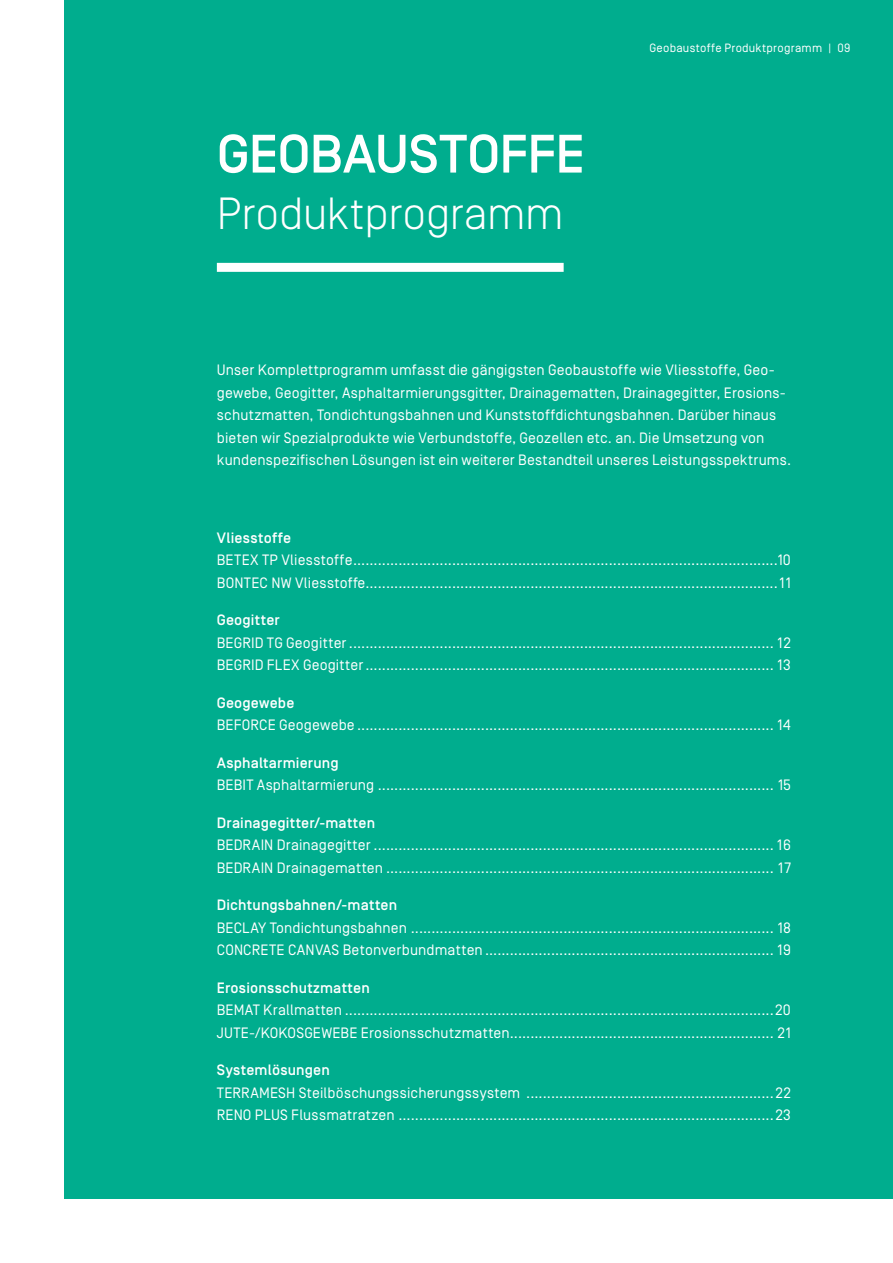
<style>
.page{position:relative;width:893px;height:1263px;background:#fff}
.page>*{position:absolute;margin:0;border:0;box-sizing:border-box;transform-origin:0 0}
.H1_-_36pt{font:500 54px "Simplon Norm";letter-spacing:-.015em;color:#fff}
.H2_-_30pt_mit_Absatzlinie{font:300 45px "Simplon Norm";letter-spacing:-.005em;color:#fff}
.Fließtext_Weiss{font:15px/22.5px "Simplon Norm";letter-spacing:.01em;color:#fff}
.Seitenzahl{font:12px "Simplon Norm";letter-spacing:.02em;color:#fff}
.s1{font-weight:500}
</style>
<div class="page">
<div style="left:64px;top:0;width:829px;height:1199px;background:#00ad8e"></div>
<div style="left:217px;top:263px;width:347px;height:9px;background:#fff"></div>
<p class="H1_-_36pt" style="left:217px;top:125px;width:369px">GEOBAUSTOFFE</p>
<p class="H2_-_30pt_mit_Absatzlinie" style="left:217px;top:189px;width:348px">Produktprogramm</p>
<p class="Seitenzahl" style="left:650px;top:42px;width:202px">Geobaustoffe Produktprogramm | 09</p>
<p class="Fließtext_Weiss" style="left:217px;top:359px;width:576px">Unser Komplettprogramm umfasst die gängigsten Geobaustoffe wie Vliesstoffe, Geo&shy;gewebe, Geogitter, Asphaltarmierungsgitter, Drainagematten, Drainagegitter, Erosions&shy;schutzmatten, Tondichtungsbahnen und Kunststoffdichtungsbahnen. Darüber hinaus bieten wir Spezialprodukte wie Verbundstoffe, Geozellen etc. an. Die Umsetzung von kundenspezifischen Lösungen ist ein weiterer Bestandteil unseres Leistungsspektrums.</p>
<p class="Fließtext_Weiss" style="left:217px;top:527px;width:576px"><span class="s1">Vliesstoffe<br></span>BETEX TP Vliesstoffe.......................................................................................................10</p>
<p class="Fließtext_Weiss" style="left:217px;top:572px;width:576px">BONTEC NW Vliesstoffe....................................................................................................11</p>
<p class="Fließtext_Weiss" style="left:217px;top:609px;width:576px"><span class="s1">Geogitter<br></span>BEGRID TG Geogitter....................................................................................................... 12<br>BEGRID FLEX Geogitter................................................................................................... 13</p>
<p class="Fließtext_Weiss" style="left:217px;top:692px;width:576px"><span class="s1">Geogewebe<br></span>BEFORCE Geogewebe ..................................................................................................... 14</p>
<p class="Fließtext_Weiss" style="left:217px;top:752px;width:576px"><span class="s1">Asphaltarmierung<br></span>BEBIT Asphaltarmierung ................................................................................................ 15</p>
<p class="Fließtext_Weiss" style="left:217px;top:812px;width:576px"><span class="s1">Drainagegitter/-matten<br></span>BEDRAIN Drainagegitter ................................................................................................. 16</p>
<p class="Fließtext_Weiss" style="left:217px;top:857px;width:576px">BEDRAIN Drainagematten .............................................................................................. 17</p>
<p class="Fließtext_Weiss" style="left:217px;top:894px;width:576px"><span class="s1">Dichtungsbahnen/-matten<br></span>BECLAY Tondichtungsbahnen ........................................................................................ 18<br>CONCRETE CANVAS Betonverbundmatten ...................................................................... 19</p>
<p class="Fließtext_Weiss" style="left:217px;top:977px;width:576px"><span class="s1">Erosionsschutzmatten<br></span>BEMAT Krallmatten ........................................................................................................20</p>
<p class="Fließtext_Weiss" style="left:217px;top:1022px;width:576px">JUTE-/KOKOSGEWEBE Erosionsschutzmatten................................................................ 21</p>
<p class="Fließtext_Weiss" style="left:217px;top:1059px;width:576px"><span class="s1">Systemlösungen<br></span>TERRAMESH Steilböschungssicherungssystem ............................................................22</p>
<p class="Fließtext_Weiss" style="left:217px;top:1104px;width:576px">RENO PLUS Flussmatratzen ...........................................................................................23</p>
</div>
